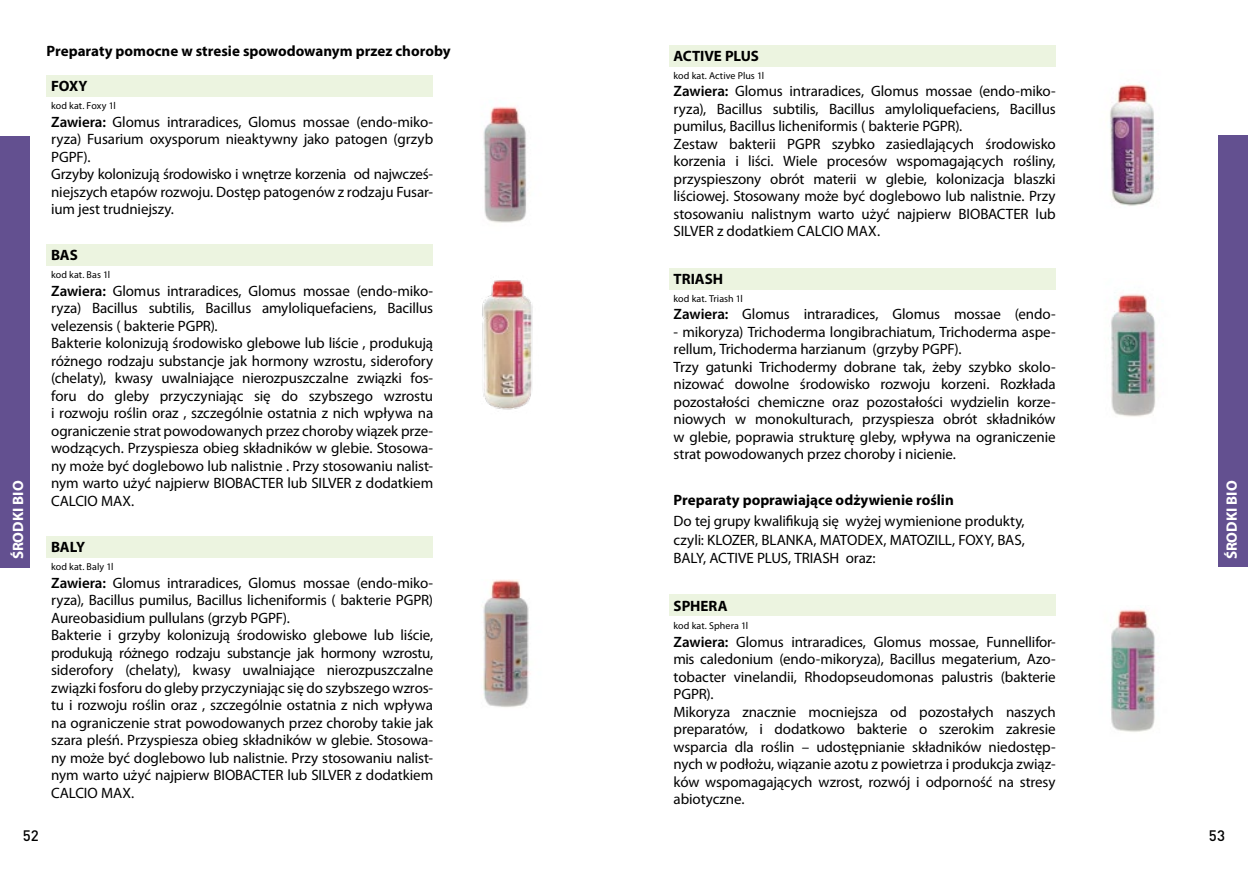
<style>
.page{position:relative;width:1248px;height:886px;background:#fff}
.page>*{position:absolute;margin:0;border:0;box-sizing:border-box;transform-origin:0 0}
.t1{font:15px/17.5px "Myriad Pro";letter-spacing:-.01em;color:#000}
.t2{font:700 15px "Myriad Pro";color:#000}
.t3{font:700 15px "Myriad Pro";color:#fff}
.t4{font:500 15px "DIN Pro";color:#000}
.t5{font:10px "Myriad Pro";letter-spacing:.005em;color:#000}
.s1{font-weight:600}
</style>
<div class="page">
<div style="left:1218px;top:136px;width:29px;height:431px;background:#635090"></div>
<div style="left:0;top:136px;width:29px;height:431px;background:#635090"></div>
<img style="left:1110px;top:84px;width:45px;height:122px">
<img style="left:483px;top:580px;width:46px;height:128px">
<img style="left:483px;top:106px;width:44px;height:117px">
<img style="left:482px;top:280px;width:51px;height:130px">
<div style="left:47px;top:536px;width:386px;height:22px;background:#ecf4e0"></div>
<div style="left:669px;top:45px;width:386px;height:22px;background:#ecf4e0"></div>
<div style="left:669px;top:268px;width:386px;height:22px;background:#ecf4e0"></div>
<div style="left:669px;top:594px;width:386px;height:22px;background:#ecf4e0"></div>
<div style="left:47px;top:76px;width:386px;height:21px;background:#ecf4e0"></div>
<div style="left:47px;top:244px;width:386px;height:22px;background:#ecf4e0"></div>
<img style="left:1111px;top:609px;width:45px;height:123px">
<img style="left:1111px;top:294px;width:45px;height:123px">
<p class="t2" style="left:47px;top:41px;width:405px">Preparaty pomocne w stresie spowodowanym przez choroby</p>
<p class="t2" style="left:51px;top:77px;width:38px">FOXY</p>
<p class="t5" style="left:51px;top:100px;width:66px">kod kat. Foxy 1l</p>
<p class="t1" style="left:51px;top:113px;width:383px"><span class="s1">Zawiera:</span> Glomus intraradices, Glomus mossae (endo-miko&shy;ryza) Fusarium oxysporum nieaktywny jako patogen (grzyb PGPF).<br>Grzyby kolonizują środowisko i wnętrze korzenia od najwcześ&shy;niejszych etapów rozwoju. Dostęp patogenów z rodzaju Fusar&shy;ium jest trudniejszy.</p>
<p class="t2" style="left:51px;top:245px;width:28px">BAS</p>
<p class="t5" style="left:51px;top:269px;width:60px">kod kat. Bas 1l</p>
<p class="t1" style="left:51px;top:282px;width:383px"><span class="s1">Zawiera:</span> Glomus intraradices, Glomus mossae (endo-miko&shy;ryza) Bacillus subtilis, Bacillus amyloliquefaciens, Bacillus velezensis ( bakterie PGPR).<br>Bakterie kolonizują środowisko glebowe lub liście , produkują różnego rodzaju substancje jak hormony wzrostu, siderofory (chelaty), kwasy uwalniające nierozpuszczalne związki fos&shy;foru do gleby przyczyniając się do szybszego wzrostu i rozwoju roślin oraz , szczególnie ostatnia z nich wpływa na ograniczenie strat powodowanych przez choroby wiązek prze&shy;wodzących. Przyspiesza obieg składników w glebie. Stosowa&shy;ny może być doglebowo lub nalistnie . Przy stosowaniu nalist&shy;nym warto użyć najpierw BIOBACTER lub SILVER z dodatkiem CALCIO MAX.</p>
<p class="t2" style="left:51px;top:538px;width:35px">BALY</p>
<p class="t5" style="left:51px;top:561px;width:64px">kod kat. Baly 1l</p>
<p class="t1" style="left:51px;top:574px;width:383px"><span class="s1">Zawiera:</span> Glomus intraradices, Glomus mossae (endo-miko&shy;ryza), Bacillus pumilus, Bacillus licheniformis ( bakterie PGPR)<br>Aureobasidium pullulans (grzyb PGPF).<br>Bakterie i grzyby kolonizują środowisko glebowe lub liście, produkują różnego rodzaju substancje jak hormony wzrostu, siderofory (chelaty), kwasy uwalniające nierozpuszczalne związki fosforu do gleby przyczyniając się do szybszego wzros&shy;tu i rozwoju roślin oraz , szczególnie ostatnia z nich wpływa na ograniczenie strat powodowanych przez choroby takie jak szara pleśń. Przyspiesza obieg składników w glebie. Stosowa&shy;ny może być doglebowo lub nalistnie. Przy stosowaniu nalist&shy;nym warto użyć najpierw BIOBACTER lub SILVER z dodatkiem CALCIO MAX.</p>
<p class="t2" style="left:673px;top:46px;width:87px">ACTIVE PLUS</p>
<p class="t5" style="left:673px;top:69px;width:92px">kod kat. Active Plus 1l</p>
<p class="t1" style="left:673px;top:82px;width:383px"><span class="s1">Zawiera:</span> Glomus intraradices, Glomus mossae (endo-miko&shy;ryza), Bacillus subtilis, Bacillus amyloliquefaciens, Bacillus pumilus, Bacillus licheniformis ( bakterie PGPR).<br>Zestaw bakterii PGPR szybko zasiedlających środowisko korzenia i liści. Wiele procesów wspomagających rośliny, przyspieszony obrót materii w glebie, kolonizacja blaszki liściowej. Stosowany może być doglebowo lub nalistnie. Przy stosowaniu nalistnym warto użyć najpierw BIOBACTER lub SILVER z dodatkiem CALCIO MAX.</p>
<p class="t2" style="left:673px;top:269px;width:51px">TRIASH</p>
<p class="t5" style="left:673px;top:292px;width:71px">kod kat. Triash 1l</p>
<p class="t1" style="left:673px;top:305px;width:383px"><span class="s1">Zawiera:</span> Glomus intraradices, Glomus mossae (endo-</p>
<p class="t1" style="left:673px;top:323px;width:383px">- mikoryza) Trichoderma longibrachiatum, Trichoderma aspe&shy;rellum, Trichoderma harzianum (grzyby PGPF).<br>Trzy gatunki Trichodermy dobrane tak, żeby szybko skolo&shy;nizować dowolne środowisko rozwoju korzeni. Rozkłada pozostałości chemiczne oraz pozostałości wydzielin korze&shy;niowych w monokulturach, przyspiesza obrót składników w glebie, poprawia strukturę gleby, wpływa na ograniczenie strat powodowanych przez choroby i nicienie.</p>
<p class="t3" style="left:8px;top:559px;width:80px;rotate:-90deg">ŚRODKI BIO</p>
<p class="t3" style="left:1221px;top:559px;width:80px;rotate:-90deg">ŚRODKI BIO</p>
<p class="t2" style="left:673px;top:490px;width:282px">Preparaty poprawiające odżywienie roślin</p>
<p class="t1" style="left:673px;top:511px;width:352px;line-height:18.8px;text-align:justify">Do tej grupy kwalifikują się wyżej wymienione produkty, czyli: KLOZER, BLANKA, MATODEX, MATOZILL, FOXY, BAS, BALY, ACTIVE PLUS, TRIASH oraz:</p>
<p class="t2" style="left:673px;top:596px;width:55px">SPHERA</p>
<p class="t5" style="left:673px;top:620px;width:76px">kod kat. Sphera 1l</p>
<p class="t1" style="left:673px;top:633px;width:383px"><span class="s1">Zawiera:</span> Glomus intraradices, Glomus mossae, Funnellifor&shy;mis caledonium (endo-mikoryza), Bacillus megaterium, Azo&shy;tobacter vinelandii, Rhodopseudomonas palustris (bakterie PGPR).<br>Mikoryza znacznie mocniejsza od pozostałych naszych preparatów, i dodatkowo bakterie o szerokim zakresie wsparcia dla roślin – udostępnianie składników niedostęp&shy;nych w podłożu, wiązanie azotu z powietrza i produkcja związ&shy;ków wspomagających wzrost, rozwój i odporność na stresy abiotyczne.</p>
<p class="t4" style="left:23px;top:825px;width:17px">52</p>
<p class="t4" style="left:1208px;top:825px;width:18px">53</p>
</div>
